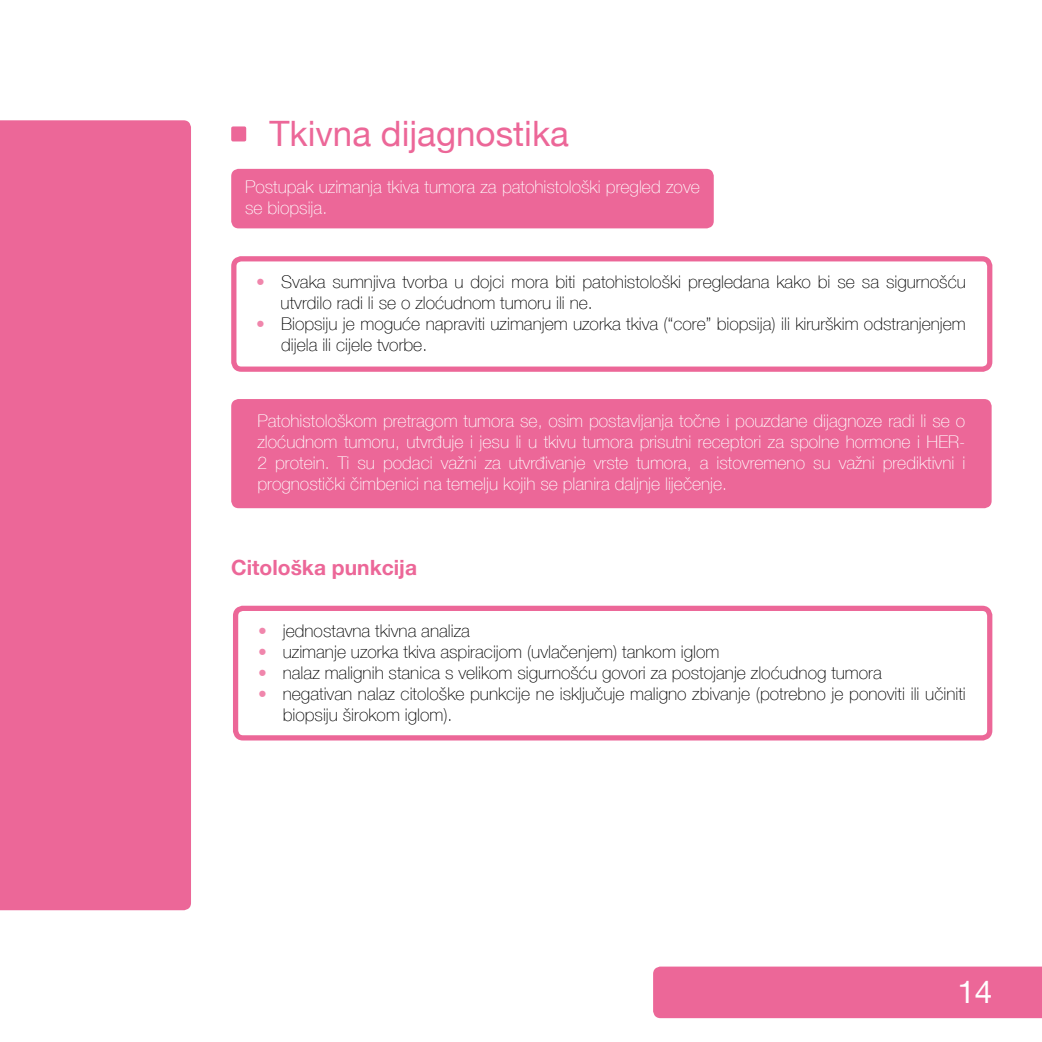
<style>
.page{position:relative;width:1042px;height:1042px;background:#fff}
.page>*{position:absolute;margin:0;border:0;box-sizing:border-box;transform-origin:0 0}
.t1{font:35px "Helvetica Neue";color:#ec6798}
.t2{font:31.5px "Helvetica Neue";color:#fff}
.t3{font:700 21px "Helvetica Neue";color:#ec6798}
.t4{font:100 17.5px/21px "Helvetica Neue LT Com";color:#000}
.t5{font:100 17.5px/21px "Helvetica Neue LT Com";color:#fff}
.s1{color:#f086ac}
</style>
<div class="page">
<div style="left:0;top:120px;width:191px;height:790px;background:#ec6798"></div>
<div style="left:653px;top:966px;width:389px;height:52px;background:#ec6798"></div>
<div style="left:231px;top:256px;width:761px;height:116px;border:5px solid #ec6798;border-radius:7px"></div>
<div style="left:231px;top:169px;width:483px;height:59px;background:#ec6798;border-radius:7px"></div>
<div style="left:231px;top:399px;width:760px;height:109px;background:#ec6798;border-radius:7px"></div>
<div style="left:231px;top:126px;width:15px;height:15px;background:#ec6798;border-radius:2px"></div>
<div style="left:233px;top:606px;width:759px;height:134px;border:5px solid #ec6798;border-radius:7px"></div>
<h1 class="t1" style="left:269px;top:108px;width:301px">Tkivna dijagnostika</h1>
<p class="t5" style="left:245px;top:176px;width:456px">Postupak uzimanja tkiva tumora za patohistološki pregled zove se biopsija.</p>
<p class="t4" style="left:281px;top:271px;width:687px;text-indent:-24px"><span class="s1">•</span> Svaka sumnjiva tvorba u dojci mora biti patohistološki pregledana kako bi se sa sigurnošću utvrdilo radi li se o zloćudnom tumoru ili ne.</p>
<p class="t4" style="left:281px;top:313px;width:686px;text-indent:-25px"><span class="s1">•</span> Biopsiju je moguće napraviti uzimanjem uzorka tkiva (“core” biopsija) ili kirurškim odstranjenjem dijela ili cijele tvorbe.</p>
<p class="t5" style="left:257px;top:410px;width:709px;text-align:justify">Patohistološkom pretragom tumora se, osim postavljanja točne i pouzdane dijagnoze radi li se o zloćudnom tumoru, utvrđuje i jesu li u tkivu tumora prisutni receptori za spolne hormone i HER-2 protein. Ti su podaci važni za utvrđivanje vrste tumora, a istovremeno su važni prediktivni i prognostički čimbenici na temelju kojih se planira daljnje liječenje.</p>
<p class="t3" style="left:231px;top:551px;width:187px">Citološka punkcija</p>
<p class="t4" style="left:258px;top:620px;width:213px"><span class="s1">•</span> jednostavna tkivna analiza</p>
<p class="t4" style="left:258px;top:641px;width:463px"><span class="s1">•</span> uzimanje uzorka tkiva aspiracijom (uvlačenjem) tankom iglom</p>
<p class="t4" style="left:258px;top:662px;width:625px"><span class="s1">•</span> nalaz malignih stanica s velikom sigurnošću govori za postojanje zloćudnog tumora</p>
<p class="t4" style="left:283px;top:683px;width:684px;text-indent:-25px"><span class="s1">•</span> negativan nalaz citološke punkcije ne isključuje maligno zbivanje (potrebno je ponoviti ili učiniti biopsiju širokom iglom).</p>
<h2 class="t2" style="left:957px;top:969px;width:37px">14</h2>
</div>
